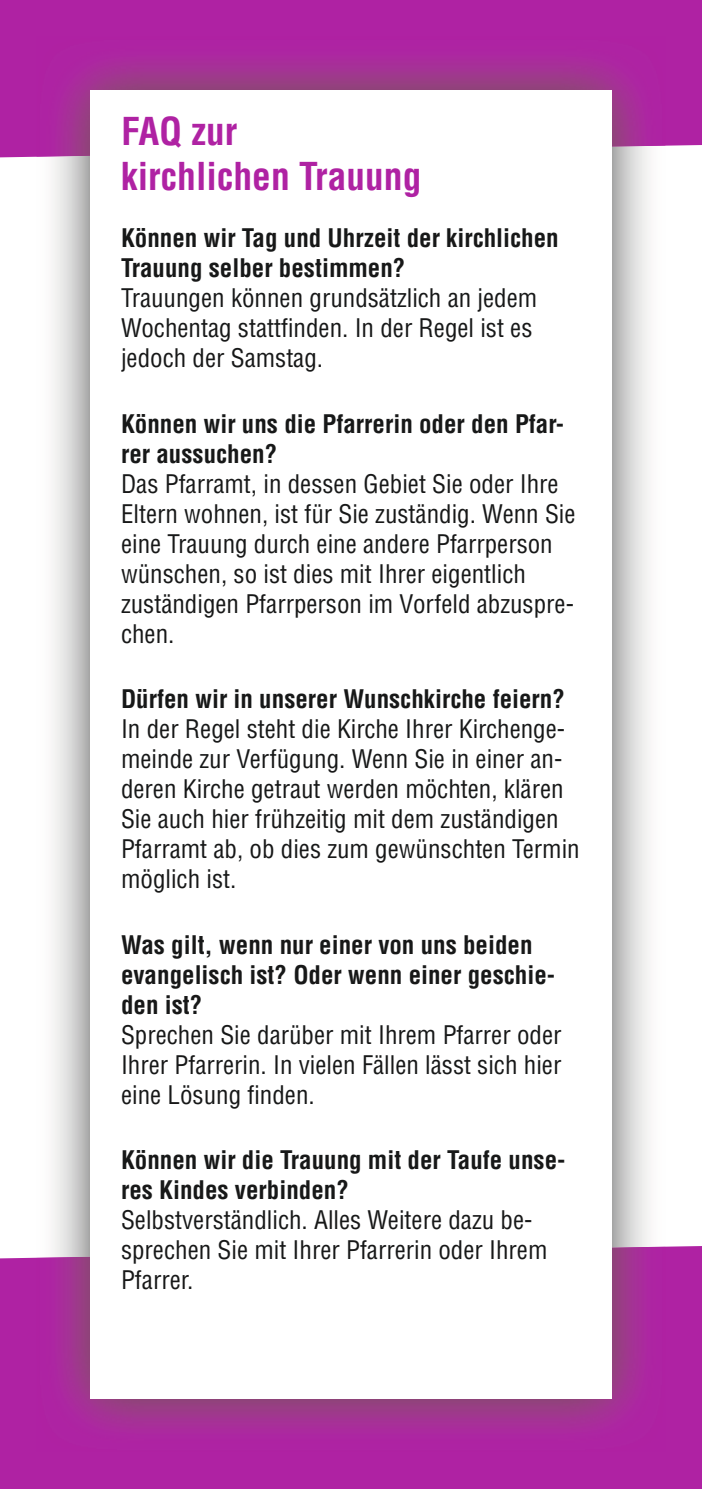
<style>
.page{position:relative;width:702px;height:1489px;background:#fff}
.page>*{position:absolute;margin:0;border:0;box-sizing:border-box;transform-origin:0 0}
.t1{font:700 condensed 37.5px/45px "Helvetica LT Std";color:#af22a3}
.t2{font:condensed 25px/30px "Helvetica LT Std";color:#171818}
.t3{font:700 condensed 25px/30px "Helvetica LT Std";color:#171818}
</style>
<div class="page">
<div style="left:0;top:0;width:702px;height:157px;background:#af22a3"></div>
<div style="left:0;top:1246px;width:702px;height:242px;background:#af22a3"></div>
<img style="left:36px;top:36px;width:629px;height:121px">
<img style="left:36px;top:1246px;width:629px;height:205px">
<div style="left:90px;top:90px;width:522px;height:1308px;background:#fff"></div>
<h1 class="t1" style="left:121px;top:109px;width:302px">FAQ zur<br>kirchlichen Trauung</h1>
<p class="t3" style="left:121px;top:223px;width:439px">Können wir Tag und Uhrzeit der kirchlichen<br>Trauung selber bestimmen?</p>
<p class="t2" style="left:121px;top:283px;width:418px">Trauungen können grundsätzlich an jedem<br>Wochentag stattfinden. In der Regel ist es jedoch der Samstag.</p>
<p class="t3" style="left:121px;top:408px;width:444px">Können wir uns die Pfarrerin oder den Pfar&shy;rer aussuchen?</p>
<p class="t2" style="left:121px;top:468px;width:456px">Das Pfarramt, in dessen Gebiet Sie oder Ihre Eltern wohnen, ist für Sie zuständig. Wenn Sie eine Trauung durch eine andere Pfarrperson wünschen, so ist dies mit Ihrer eigentlich zuständigen Pfarrperson im Vorfeld abzuspre&shy;chen.</p>
<p class="t3" style="left:121px;top:684px;width:445px">Dürfen wir in unserer Wunschkirche feiern?</p>
<p class="t2" style="left:121px;top:714px;width:460px">In der Regel steht die Kirche Ihrer Kirchenge&shy;meinde zur Verfügung. Wenn Sie in einer an&shy;deren Kirche getraut werden möchten, klären Sie auch hier frühzeitig mit dem zuständigen Pfarramt ab, ob dies zum gewünschten Termin möglich ist.</p>
<p class="t3" style="left:121px;top:929px;width:435px">Was gilt, wenn nur einer von uns beiden evangelisch ist? Oder wenn einer geschie&shy;den ist?</p>
<p class="t2" style="left:121px;top:1019px;width:442px;text-align:justify">Sprechen Sie darüber mit Ihrem Pfarrer oder Ihrer Pfarrerin. In vielen Fällen lässt sich hier eine Lösung finden.</p>
<p class="t3" style="left:121px;top:1145px;width:446px">Können wir die Trauung mit der Taufe unse&shy;res Kindes verbinden?</p>
<p class="t2" style="left:121px;top:1205px;width:428px">Selbstverständlich. Alles Weitere dazu be&shy;sprechen Sie mit Ihrer Pfarrerin oder Ihrem<br>Pfarrer.</p>
</div>
